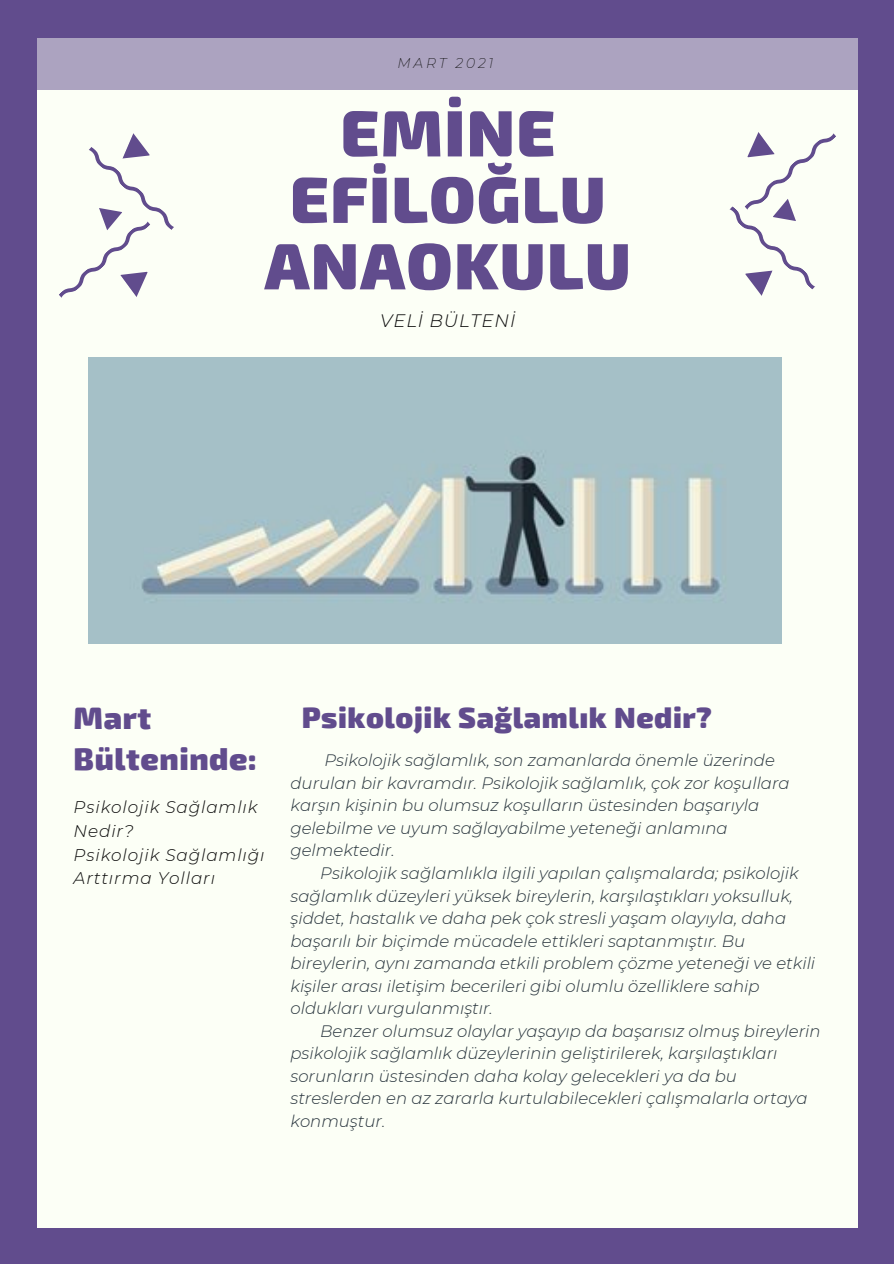
<style>
.page{position:relative;width:894px;height:1264px;background:#fff}
.page>*{position:absolute;margin:0;border:0;box-sizing:border-box;transform-origin:0 0}
.t1{font:900 65.4px/66.4px "Exo 2";letter-spacing:.02em;color:#614c8d;text-align:center}
.t2{font:900 31.05px "Exo 2";letter-spacing:.02em;color:#614c8d}
.t3{font:900 29.25px "Exo 2";letter-spacing:.02em;color:#614c8d}
.t4{font:italic 300 18px "Montserrat";letter-spacing:.05em;color:#0a0a0a}
.t5{font:italic 300 16.8px/23.7px "Montserrat";letter-spacing:.05em;color:#0a0a0a}
.t6{font:italic 300 16.5px/22.5px "Montserrat";color:#27333c}
.t7{font:italic 200 13.95px "Montserrat";letter-spacing:.2em;color:#0a0a0a}
</style>
<div class="page">
<div style="left:0;top:0;width:893px;height:1263px;background:#614c8d"></div>
<div style="left:38px;top:38px;width:819px;height:1189px;background:#fcfff6"></div>
<div style="left:38px;top:38px;width:819px;height:52px;background:#aca3c0"></div>
<svg style="left:729px;top:132px;width:107px;height:164px"></svg>
<svg style="left:59px;top:133px;width:115px;height:165px"></svg>
<img style="left:88px;top:357px;width:693px;height:286px">
<p class="t7" style="left:397px;top:55px;width:97px">MART 2021</p>
<p class="t1" style="left:264px;top:96px;width:367px">EMİNE<br>EFİLOĞLU<br>ANAOKULU</p>
<p class="t4" style="left:380px;top:309px;width:137px">VELİ BÜLTENİ</p>
<p class="t2" style="left:74px;top:697px;width:79px">Mart</p>
<p class="t3" style="left:302px;top:697px;width:411px">Psikolojik Sağlamlık Nedir?</p>
<p class="t2" style="left:74px;top:738px;width:184px">Bülteninde:</p>
<p class="t5" style="left:74px;top:795px;width:185px">Psikolojik Sağlamlık<br>Nedir?</p>
<p class="t5" style="left:74px;top:842px;width:192px">Psikolojik Sağlamlığı<br>Arttırma Yolları</p>
<p class="t6" style="left:290px;top:749px;width:500px;text-indent:34px">Psikolojik sağlamlık, son zamanlarda önemle üzerinde durulan bir kavramdır. Psikolojik sağlamlık, çok zor koşullara karşın kişinin bu olumsuz koşulların üstesinden başarıyla gelebilme ve uyum sağlayabilme yeteneği anlamına gelmektedir.</p>
<p class="t6" style="left:290px;top:861px;width:525px;text-indent:30px">Psikolojik sağlamlıkla ilgili yapılan çalışmalarda; psikolojik sağlamlık düzeyleri yüksek bireylerin, karşılaştıkları yoksulluk, şiddet, hastalık ve daha pek çok stresli yaşam olayıyla, daha başarılı bir biçimde mücadele ettikleri saptanmıştır. Bu bireylerin, aynı zamanda etkili problem çözme yeteneği ve etkili kişiler arası iletişim becerileri gibi olumlu özelliklere sahip oldukları vurgulanmıştır.</p>
<p class="t6" style="left:290px;top:1019px;width:531px;text-indent:30px">Benzer olumsuz olaylar yaşayıp da başarısız olmuş bireylerin psikolojik sağlamlık düzeylerinin geliştirilerek, karşılaştıkları sorunların üstesinden daha kolay gelecekleri ya da bu streslerden en az zararla kurtulabilecekleri çalışmalarla ortaya konmuştur.</p>
</div>
